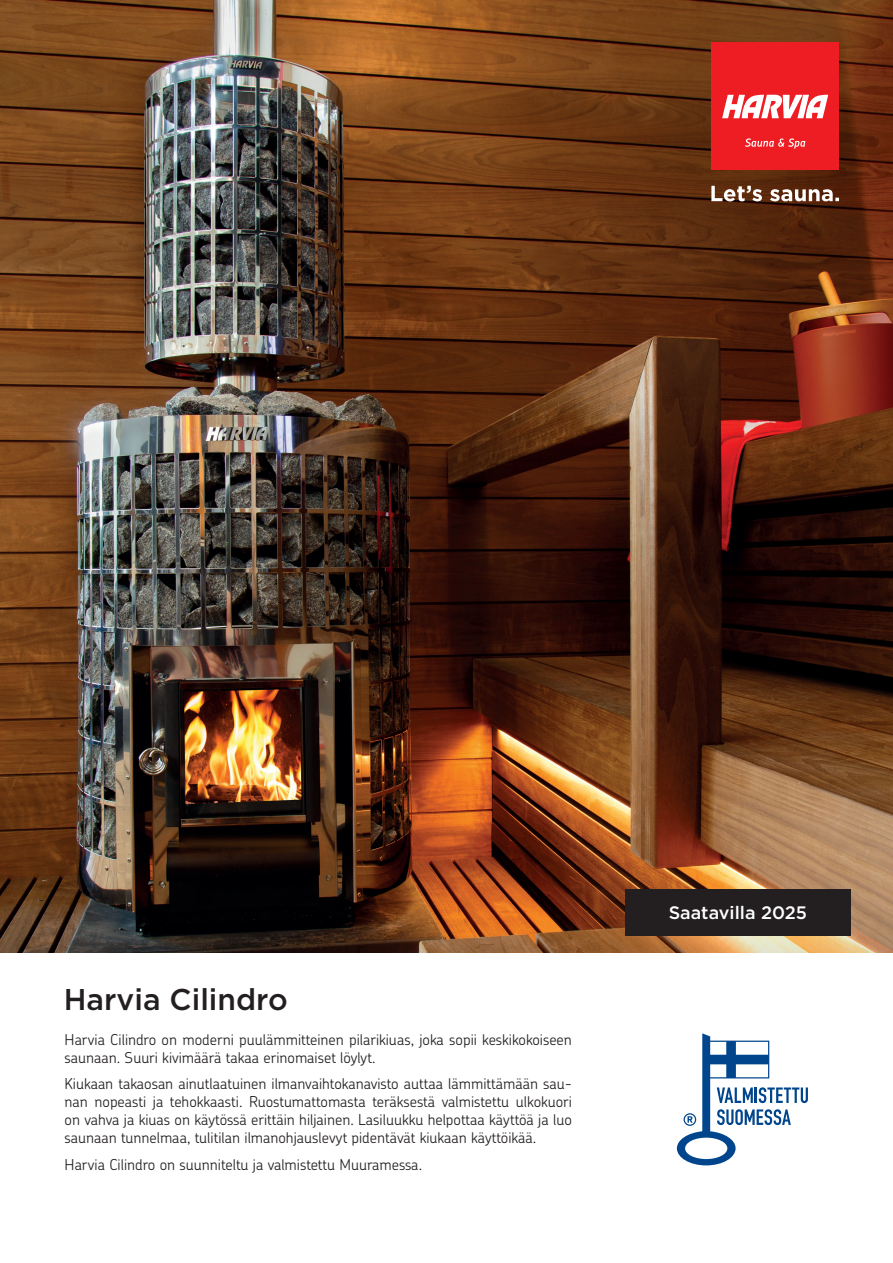
<style>
.page{position:relative;width:893px;height:1263px;background:#fff}
.page>*{position:absolute;margin:0;border:0;box-sizing:border-box;transform-origin:0 0}
.H2_tuoteotsikko{font:500 30px "Gotham";color:#231f20}
.t1{font:500 18px "Gotham";color:#fff}
.leipis_8_10{font:300 15px/18px "Chevin Pro";color:#231f20}
</style>
<div class="page">
<img style="left:0;top:0;width:893px;height:952px">
<svg style="left:711px;top:186px;width:128px;height:15px"></svg>
<div style="left:711px;top:43px;width:128px;height:127px;background:#ee1d23"></div>
<svg style="left:722px;top:95px;width:106px;height:23px"></svg>
<svg style="left:745px;top:138px;width:60px;height:11px"></svg>
<svg style="left:677px;top:1033px;width:131px;height:132px"></svg>
<div style="left:625px;top:889px;width:225px;height:46px;background:#231f20"></div>
<p class="H2_tuoteotsikko" style="left:64px;top:979px;width:226px">Harvia Cilindro</p>
<p class="leipis_8_10" style="left:65px;top:1030px;width:509px">Harvia Cilindro on moderni puulämmitteinen pilarikiuas, joka sopii keskikokoiseen saunaan. Suuri kivimäärä takaa erinomaiset löylyt.</p>
<p class="leipis_8_10" style="left:65px;top:1074px;width:509px;text-align:justify">Kiukaan takaosan ainutlaatuinen ilmanvaihtokanavisto auttaa lämmittämään sau&shy;nan nopeasti ja tehokkaasti. Ruostumattomasta teräksestä valmistettu ulkokuori on vahva ja kiuas on käytössä erittäin hiljainen. Lasiluukku helpottaa käyttöä ja luo saunaan tunnelmaa, tulitilan ilmanohjauslevyt pidentävät kiukaan käyttöikää.</p>
<p class="leipis_8_10" style="left:65px;top:1155px;width:359px">Harvia Cilindro on suunniteltu ja valmistettu Muuramessa.</p>
<p class="t1" style="left:669px;top:901px;width:140px">Saatavilla 2025</p>
</div>
